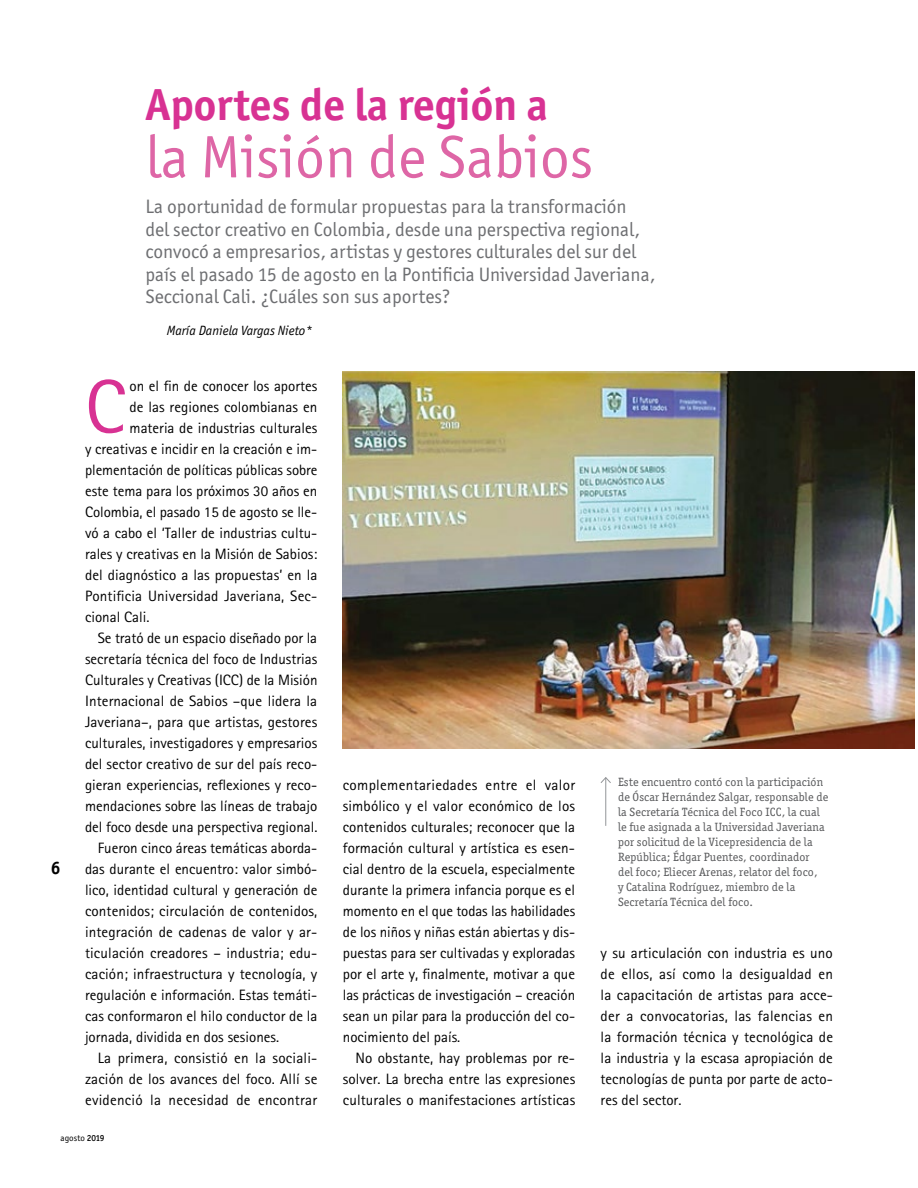
<style>
.page{position:relative;width:918px;height:1188px;background:#fff}
.page>*{position:absolute;margin:0;border:0;box-sizing:border-box;transform-origin:0 0}
.t1{font:75.9px "AT Rotis Sans Serif";color:#d83293}
.t2{font:60px "Officina Sans ITC";color:#de66a6}
.t3{font:700 45px "Officina Sans ITC";color:#d83293}
.t4{font:19.5px/22.5px "Officina Sans ITC";color:#6d6e71}
.t5{font:700 18px "Officina Sans ITC";color:#000}
.t6{font:15px/21px "AT Rotis Sans Serif";color:#000;text-align:justify}
.t7{font:italic 13.5px "Officina Sans ITC";color:#000}
.t8{font:12px/15px "Officina Ser ITC";letter-spacing:.01em;color:#58595b}
.t9{font:9px "Officina Sans ITC";color:#000}
.s1{font-weight:500}
</style>
<div class="page">
<img style="left:343px;top:372px;width:572px;height:376px">
<hr style="left:605px;top:778px;width:1px;height:48px;background:#939598">
<svg style="left:600px;top:777px;width:11px;height:7px"></svg>
<p class="t5" style="left:51px;top:857px;width:11px">6</p>
<h3 class="t3" style="left:145px;top:77px;width:404px">Aportes de la región a</h3>
<h2 class="t2" style="left:145px;top:122px;width:449px">la Misión de Sabios</h2>
<p class="t4" style="left:145px;top:195px;width:512px">La oportunidad de formular propuestas para la transformación<br>del sector creativo en Colombia, desde una perspectiva regional, convocó a empresarios, artistas y gestores culturales del sur del país el pasado 15 de agosto en la Pontificia Universidad Javeriana, Seccional Cali. ¿Cuáles son sus aportes?</p>
<p class="t7" style="left:167px;top:323px;width:147px">María Daniela Vargas Nieto*</p>
<h1 class="t1" style="left:85px;top:362px;width:42px">C</h1>
<p class="t6" style="left:130px;top:375px;width:189px">on el fin de conocer los aportes</p>
<p class="t6" style="left:130px;top:396px;width:189px">de las regiones colombianas en</p>
<p class="t6" style="left:130px;top:417px;width:189px">materia de industrias culturales</p>
<p class="t6" style="left:85px;top:438px;width:234px">y creativas e incidir en la creación e im-</p>
<p class="t6" style="left:85px;top:459px;width:234px">plementación de políticas públicas sobre</p>
<p class="t6" style="left:85px;top:480px;width:234px">este tema para los próximos 30 años en</p>
<p class="t6" style="left:85px;top:501px;width:234px">Colombia, el pasado 15 de agosto se lle-</p>
<p class="t6" style="left:85px;top:522px;width:234px">vó a cabo el ‘Taller de industrias cultu-</p>
<p class="t6" style="left:85px;top:543px;width:234px">rales y creativas en la Misión de Sabios:</p>
<p class="t6" style="left:85px;top:564px;width:234px">del diagnóstico a las propuestas’ en la</p>
<p class="t6" style="left:85px;top:585px;width:234px">Pontificia Universidad Javeriana, Sec-</p>
<p class="t6" style="left:85px;top:606px;width:66px">cional Cali.</p>
<p class="t6" style="left:98px;top:627px;width:221px">Se trató de un espacio diseñado por la</p>
<p class="t6" style="left:85px;top:648px;width:234px">secretaría técnica del foco de Industrias</p>
<p class="t6" style="left:85px;top:669px;width:234px">Culturales y Creativas (ICC) de la Misión</p>
<p class="t6" style="left:85px;top:690px;width:234px">Internacional de Sabios –que lidera la</p>
<p class="t6" style="left:85px;top:711px;width:234px">Javeriana–, para que artistas, gestores</p>
<p class="t6" style="left:85px;top:732px;width:234px">culturales, investigadores y empresarios</p>
<p class="t6" style="left:85px;top:753px;width:234px">del sector creativo de sur del país reco-</p>
<p class="t6" style="left:85px;top:774px;width:234px">gieran experiencias, reflexiones y reco-</p>
<p class="t6" style="left:85px;top:795px;width:234px">mendaciones sobre las líneas de trabajo</p>
<p class="t6" style="left:85px;top:816px;width:234px">del foco desde una perspectiva regional.</p>
<p class="t6" style="left:98px;top:837px;width:221px">Fueron cinco áreas temáticas aborda-</p>
<p class="t6" style="left:85px;top:858px;width:234px">das durante el encuentro: valor simbó-</p>
<p class="t6" style="left:85px;top:879px;width:234px">lico, identidad cultural y generación de</p>
<p class="t6" style="left:85px;top:900px;width:234px">contenidos; circulación de contenidos,</p>
<p class="t6" style="left:85px;top:921px;width:234px">integración de cadenas de valor y ar-</p>
<p class="t6" style="left:85px;top:942px;width:234px">ticulación creadores – industria; edu-</p>
<p class="t6" style="left:85px;top:963px;width:234px">cación; infraestructura y tecnología, y</p>
<p class="t6" style="left:85px;top:984px;width:234px">regulación e información. Estas temáti-</p>
<p class="t6" style="left:85px;top:1005px;width:234px">cas conformaron el hilo conductor de la</p>
<p class="t6" style="left:85px;top:1026px;width:196px">jornada, dividida en dos sesiones.</p>
<p class="t6" style="left:98px;top:1047px;width:221px">La primera, consistió en la sociali-</p>
<p class="t6" style="left:85px;top:1068px;width:234px">zación de los avances del foco. Allí se</p>
<p class="t6" style="left:85px;top:1089px;width:234px">evidenció la necesidad de encontrar</p>
<p class="t6" style="left:343px;top:774px;width:234px">complementariedades entre el valor simbólico y el valor económico de los contenidos culturales; reconocer que la formación cultural y artística es esen&shy;cial dentro de la escuela, especialmente durante la primera infancia porque es el momento en el que todas las habilidades de los niños y niñas están abiertas y dis&shy;puestas para ser cultivadas y exploradas por el arte y, finalmente, motivar a que las prácticas de investigación – creación sean un pilar para la producción del co&shy;nocimiento del país.</p>
<p class="t6" style="left:343px;top:1047px;width:234px;text-indent:13px">No obstante, hay problemas por re&shy;solver. La brecha entre las expresiones culturales o manifestaciones artísticas</p>
<p class="t8" style="left:618px;top:775px;width:212px">Este encuentro contó con la participación de Óscar Hernández Salgar, responsable de la Secretaría Técnica del Foco ICC, la cual le fue asignada a la Universidad Javeriana por solicitud de la Vicepresidencia de la República; Édgar Puentes, coordinador<br>del foco; Eliecer Arenas, relator del foco,<br>y Catalina Rodríguez, miembro de la Secretaría Técnica del foco.</p>
<p class="t6" style="left:601px;top:942px;width:234px">y su articulación con industria es uno de ellos, así como la desigualdad en la capacitación de artistas para acce&shy;der a convocatorias, las falencias en la formación técnica y tecnológica de la industria y la escasa apropiación de tecnologías de punta por parte de acto&shy;res del sector.</p>
<p class="t9" style="left:61px;top:1133px;width:45px">agosto <span class="s1">2019</span></p>
</div>
